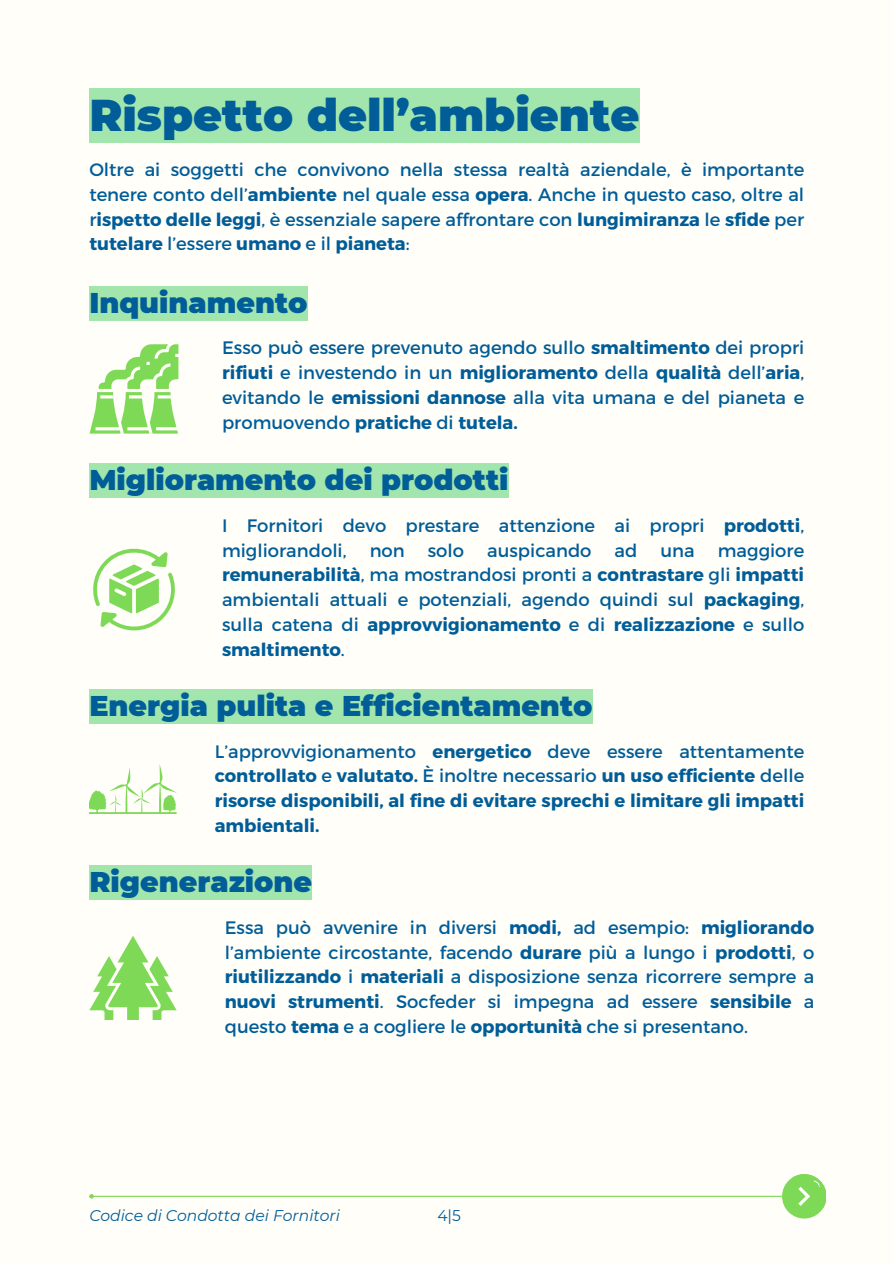
<style>
.page{position:relative;width:894px;height:1264px;background:#fff}
.page>*{position:absolute;margin:0;border:0;box-sizing:border-box;transform-origin:0 0}
.t1{font:900 44.4px "Montserrat";color:#005d98}
.t2{font:900 28.5px "Montserrat";color:#005d98}
.t3{font:18px/24.8px "Montserrat";color:#005d98;text-align:justify}
.t4{font:700 18px/24.8px "Montserrat";color:#005d98;text-align:justify}
.t5{font:italic 15.6px "Montserrat";color:#005d98}
.t6{font:15.6px "Montserrat";color:#005d98}
.s1{font-weight:700}
.s2{font-weight:400}
</style>
<div class="page">
<div style="left:0;top:0;width:893px;height:1263px;background:#fffef9"></div>
<div style="left:782px;top:1174px;width:43px;height:43px;background:#7ed957;border-radius:50%"></div>
<svg style="left:789px;top:1174px;width:36px;height:37px"></svg>
<hr style="left:94px;top:1195px;width:710px;height:1px;background:#7ed957">
<svg style="left:89px;top:1194px;width:5px;height:4px"></svg>
<svg style="left:90px;top:344px;width:88px;height:89px"></svg>
<svg style="left:93px;top:548px;width:82px;height:82px"></svg>
<svg style="left:89px;top:936px;width:87px;height:83px"></svg>
<svg style="left:89px;top:764px;width:87px;height:49px"></svg>
<div style="left:89px;top:286px;width:218px;height:35px;background:#a2e6ae"></div>
<div style="left:89px;top:463px;width:419px;height:35px;background:#a2e6ae"></div>
<div style="left:89px;top:689px;width:503px;height:35px;background:#a2e6ae"></div>
<div style="left:89px;top:89px;width:550px;height:54px;background:#a2e6ae"></div>
<div style="left:89px;top:865px;width:223px;height:35px;background:#a2e6ae"></div>
<h3 class="t1" style="left:89px;top:88px;width:551px">Rispetto dell’ambiente</h3>
<h3 class="t3" style="left:89px;top:156px;width:716px">Oltre ai soggetti che convivono nella stessa realtà aziendale, è importante tenere conto dell’<span class="s1">ambiente</span> nel quale essa <span class="s1">opera</span>. Anche in questo caso, oltre al r<span class="s1">ispetto delle leggi</span>, è essenziale sapere affrontare con <span class="s1">lungimiranza</span> le <span class="s1">sfide</span> per <span class="s1">tutelare</span> l’essere <span class="s1">umano</span> e il <span class="s1">pianeta</span>:</h3>
<h3 class="t2" style="left:89px;top:285px;width:219px">Inquinamento</h3>
<h2 class="t3" style="left:222px;top:335px;width:583px">Esso può essere prevenuto agendo sullo <span class="s1">smaltimento</span> dei propri <span class="s1">rifiuti</span> e investendo in un <span class="s1">miglioramento</span> della <span class="s1">qualità</span> dell’<span class="s1">aria</span>, evitando le <span class="s1">emissioni dannose</span> alla vita umana e del pianeta e promuovendo <span class="s1">pratiche</span> di <span class="s1">tutela.</span></h2>
<h2 class="t2" style="left:89px;top:463px;width:420px">Miglioramento dei prodotti</h2>
<h1 class="t3" style="left:222px;top:512px;width:583px">I Fornitori devo prestare attenzione ai propri <span class="s1">prodotti</span>, migliorandoli,</h1>
<h1 class="t3" style="left:222px;top:537px;width:583px;text-indent:495px">maggiore <span class="s1">remunerabilità</span>, ma mostrandosi pronti a <span class="s1">contrastare</span> gli <span class="s1">impatti </span>ambientali attuali e potenziali, agendo quindi sul <span class="s1">packaging</span>, sulla catena di <span class="s1">approvvigionamento</span> e di <span class="s1">realizzazione</span> e sullo <span class="s1">smaltimento</span>.</h1>
<h1 class="t3" style="left:369px;top:537px;width:37px">non</h1>
<h1 class="t3" style="left:428px;top:537px;width:38px">solo</h1>
<h1 class="t3" style="left:487px;top:537px;width:106px">auspicando</h1>
<h1 class="t3" style="left:614px;top:537px;width:24px">ad</h1>
<h1 class="t3" style="left:660px;top:537px;width:36px">una</h1>
<p class="t2" style="left:89px;top:688px;width:504px">Energia pulita e Efficientamento</p>
<p class="t4" style="left:215px;top:738px;width:591px"><span class="s2">L’approvvigionamento</span> energetico <span class="s2">deve essere attentamente </span>controllato <span class="s2">e</span> valutato. <span class="s2">È inoltre necessario</span> un uso efficiente <span class="s2">delle </span>risorse disponibili, al fine di evitare sprechi e limitare gli impatti ambientali.</p>
<p class="t2" style="left:89px;top:864px;width:224px">Rigenerazione</p>
<h2 class="t3" style="left:225px;top:914px;width:591px">Essa può avvenire in diversi <span class="s1">modi,</span> ad esempio: <span class="s1">migliorando </span>l’ambiente circostante, facendo <span class="s1">durare</span> più a lungo i <span class="s1">prodotti</span>, o <span class="s1">riutilizzando</span> i <span class="s1">materiali</span> a disposizione senza ricorrere sempre a <span class="s1">nuovi strumenti</span>. Socfeder si impegna ad essere <span class="s1">sensibile</span> a questo <span class="s1">tema</span> e a cogliere le <span class="s1">opportunità</span> che si presentano.</h2>
<h3 class="t5" style="left:89px;top:1205px;width:252px">Codice di Condotta dei Fornitori</h3>
<h2 class="t6" style="left:437px;top:1205px;width:25px">4|5</h2>
</div>
